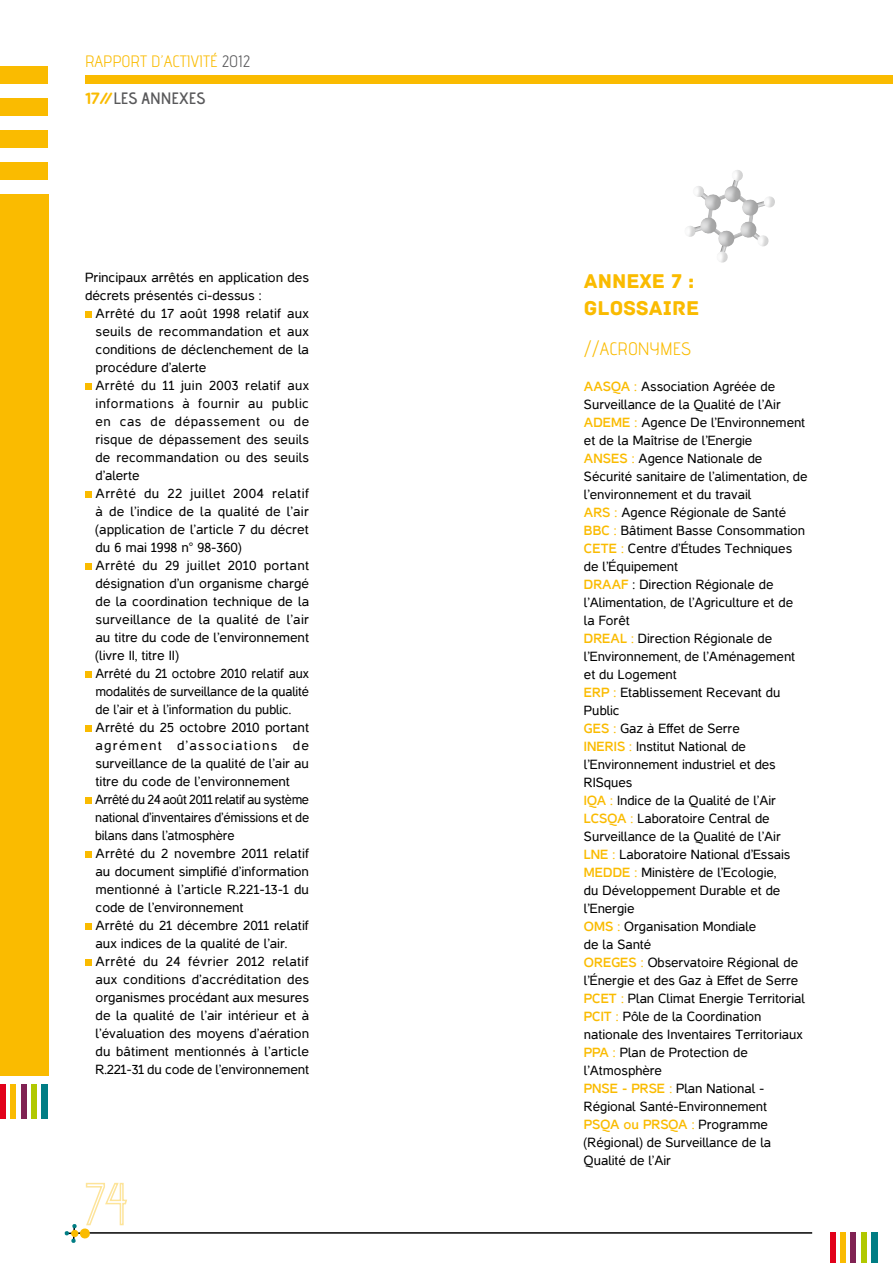
<style>
.page{position:relative;width:893px;height:1263px;background:#fff}
.page>*{position:absolute;margin:0;border:0;box-sizing:border-box;transform-origin:0 0}
.t1{font:21px/27px "Archive";color:#fabb00}
.t2{font:18px "advent";color:#fabb00}
.t3{font:16.5px "advent";color:#fabb00}
.t4{font:16.5px "advent Bd 2";color:#58585a}
.t5{font:13.5px/18px "Casper";color:#000}
.s1{color:#58585a}
.s2{font-family:"Multicolore";color:#fabb00}
.s3{font-weight:700;color:#fabb00}
</style>
<div class="page">
<div style="left:0;top:66px;width:48px;height:18px;background:#fabb00"></div>
<div style="left:85px;top:75px;width:808px;height:9px;background:#fabb00"></div>
<div style="left:0;top:98px;width:48px;height:18px;background:#fabb00"></div>
<div style="left:0;top:130px;width:48px;height:18px;background:#fabb00"></div>
<div style="left:0;top:163px;width:48px;height:17px;background:#fabb00"></div>
<div style="left:0;top:195px;width:48px;height:881px;background:#fabb00"></div>
<hr style="left:87px;top:1232px;width:725px;height:2px;background:#000">
<div style="left:830px;top:1232px;width:5px;height:31px;background:#e2001a"></div>
<div style="left:840px;top:1232px;width:6px;height:31px;background:#fabb00"></div>
<div style="left:850px;top:1232px;width:6px;height:31px;background:#802253"></div>
<div style="left:861px;top:1232px;width:6px;height:31px;background:#b1c800"></div>
<div style="left:871px;top:1232px;width:7px;height:31px;background:#007d84"></div>
<div style="left:0;top:1084px;width:6px;height:34px;background:#e2001a"></div>
<div style="left:10px;top:1084px;width:6px;height:34px;background:#fabb00"></div>
<div style="left:21px;top:1084px;width:6px;height:34px;background:#802253"></div>
<div style="left:31px;top:1084px;width:6px;height:34px;background:#b1c800"></div>
<div style="left:42px;top:1084px;width:6px;height:34px;background:#007d84"></div>
<svg style="left:64px;top:1182px;width:64px;height:61px"></svg>
<div style="left:85px;top:311px;width:6px;height:7px;background:#fabb00"></div>
<div style="left:85px;top:383px;width:6px;height:7px;background:#fabb00"></div>
<div style="left:85px;top:491px;width:6px;height:7px;background:#fabb00"></div>
<div style="left:85px;top:563px;width:6px;height:7px;background:#fabb00"></div>
<div style="left:85px;top:671px;width:6px;height:7px;background:#fabb00"></div>
<div style="left:85px;top:725px;width:6px;height:7px;background:#fabb00"></div>
<div style="left:85px;top:797px;width:6px;height:7px;background:#fabb00"></div>
<div style="left:85px;top:851px;width:6px;height:7px;background:#fabb00"></div>
<div style="left:85px;top:923px;width:6px;height:7px;background:#fabb00"></div>
<div style="left:85px;top:959px;width:6px;height:7px;background:#fabb00"></div>
<svg style="left:686px;top:170px;width:89px;height:93px"></svg>
<p class="t3" style="left:85px;top:51px;width:167px">RAPPORT D’ACTIVITÉ <span class="s1">2012</span></p>
<p class="t4" style="left:85px;top:88px;width:122px"><span class="s2">17//</span>LES ANNEXES</p>
<p class="t5" style="left:85px;top:268px;width:225px">Principaux arrêtés en application des décrets présentés ci-dessus :</p>
<p class="t5" style="left:95px;top:304px;width:215px">Arrêté du 17 août 1998 relatif aux seuils de recommandation et aux conditions de déclenchement de la procédure d’alerte<br>Arrêté du 11 juin 2003 relatif aux informations à fournir au public en cas de dépassement ou de risque de dépassement des seuils de recommandation ou des seuils d’alerte<br>Arrêté du 22 juillet 2004 relatif à de l’indice de la qualité de l’air (application de l’article 7 du décret du 6 mai 1998 n° 98-360)<br>Arrêté du 29 juillet 2010 portant désignation d’un organisme chargé de la coordination technique de la surveillance de la qualité de l’air au titre du code de l’environnement (livre II, titre II)<br>Arrêté du 21 octobre 2010 relatif aux modalités de surveillance de la qualité de l’air et à l’information du public.<br>Arrêté du 25 octobre 2010 portant agrément d’associations de surveillance de la qualité de l’air au titre du code de l’environnement<br>Arrêté du 24 août 2011 relatif au système national d’inventaires d’émissions et de bilans dans l’atmosphère<br>Arrêté du 2 novembre 2011 relatif au document simplifié d’information mentionné à l’article R.221-13-1 du code de l’environnement<br>Arrêté du 21 décembre 2011 relatif aux indices de la qualité de l’air.<br>Arrêté du 24 février 2012 relatif aux conditions d’accréditation des organismes procédant aux mesures de la qualité de l’air intérieur et à l’évaluation des moyens d’aération du bâtiment mentionnés à l’article<br>R.221-31 du code de l’environnement</p>
<h1 class="t1" style="left:584px;top:268px;width:117px">ANNEXE 7 :<br>GLOSSAIRE</h1>
<h2 class="t2" style="left:584px;top:338px;width:108px">//ACRONYMES</h2>
<p class="t5" style="left:584px;top:378px;width:225px"><span class="s3">AASQA :</span> Association Agréée de<br>Surveillance de la Qualité de l’Air<br><span class="s3">ADEME :</span> Agence De l’Environnement et de la Maîtrise de l’Energie<br><span class="s3">ANSES :</span> Agence Nationale de<br>Sécurité sanitaire de l’alimentation, de l’environnement et du travail<br><span class="s3">ARS :</span> Agence Régionale de Santé<br><span class="s3">BBC :</span> Bâtiment Basse Consommation<br><span class="s3">CETE :</span> Centre d’Études Techniques de l’Équipement<br><span class="s3">DRAAF</span> : Direction Régionale de l’Alimentation, de l’Agriculture et de<br>la Forêt<br><span class="s3">DREAL :</span> Direction Régionale de l’Environnement, de l’Aménagement et du Logement<br><span class="s3">ERP :</span> Etablissement Recevant du<br>Public<br><span class="s3">GES :</span> Gaz à Effet de Serre<br><span class="s3">INERIS :</span> Institut National de l’Environnement industriel et des<br>RISques<br><span class="s3">IQA :</span> Indice de la Qualité de l’Air<br><span class="s3">LCSQA :</span> Laboratoire Central de<br>Surveillance de la Qualité de l’Air<br><span class="s3">LNE :</span> Laboratoire National d’Essais<br><span class="s3">MEDDE :</span> Ministère de l’Ecologie,<br>du Développement Durable et de l’Energie<br><span class="s3">OMS :</span> Organisation Mondiale<br>de la Santé<br><span class="s3">OREGES :</span> Observatoire Régional de l’Énergie et des Gaz à Effet de Serre<br><span class="s3">PCET :</span> Plan Climat Energie Territorial<br><span class="s3">PCIT :</span> Pôle de la Coordination nationale des Inventaires Territoriaux<br><span class="s3">PPA :</span> Plan de Protection de l’Atmosphère<br><span class="s3">PNSE - PRSE :</span> Plan National -<br>Régional Santé-Environnement<br><span class="s3">PSQA ou PRSQA :</span> Programme (Régional) de Surveillance de la<br>Qualité de l’Air</p>
</div>
